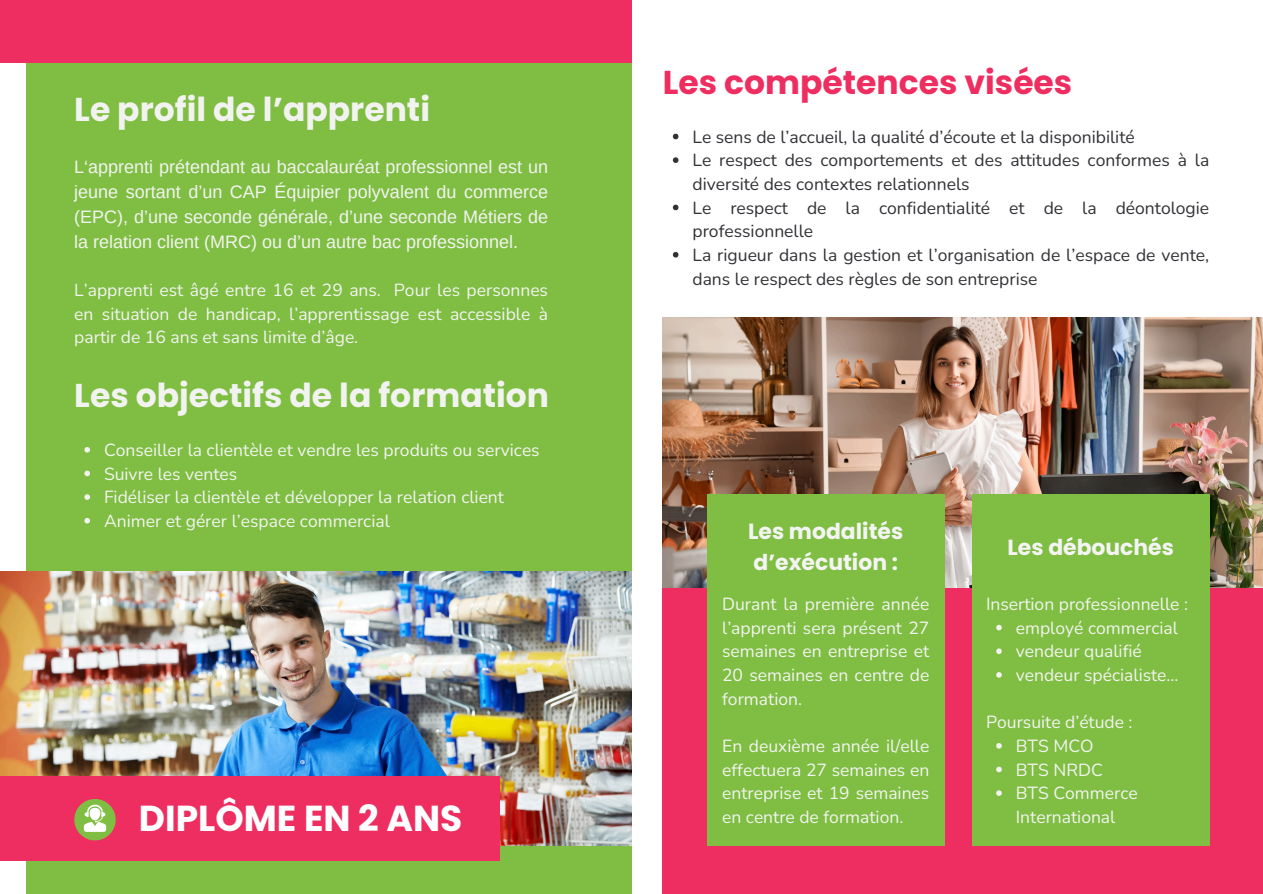
<style>
.page{position:relative;width:1263px;height:894px;background:#fff}
.page>*{position:absolute;margin:0;border:0;box-sizing:border-box;transform-origin:0 0}
.t1{font:700 36px "Poppins";color:#fff}
.t2{font:700 33px "Poppins";color:#f2f3f0}
.t3{font:700 33px "Poppins";color:#ee2e60}
.t4{font:700 21.9px/30.6px "Poppins";color:#f4f4f4}
.t5{font:18px/24.8px "Arimo";color:#f2f3f0;text-align:justify}
.t6{font:17.55px/23.7px "Nunito";color:#f2f3f0;text-align:justify}
.t7{font:17.55px/23.7px "Nunito";color:#323136}
</style>
<div class="page">
<div style="left:26px;top:0;width:605px;height:893px;background:#7fbe42"></div>
<img style="left:0;top:571px;width:631px;height:274px">
<div style="left:0;top:776px;width:500px;height:85px;background:#ee2e60"></div>
<div style="left:74px;top:798px;width:42px;height:42px;background:#7fbe42;border-radius:50%"></div>
<img style="left:663px;top:317px;width:600px;height:271px">
<div style="left:0;top:0;width:631px;height:63px;background:#ee2e60"></div>
<div style="left:663px;top:588px;width:600px;height:305px;background:#ee2e60"></div>
<div style="left:707px;top:494px;width:237px;height:351px;background:#7fbe42"></div>
<div style="left:972px;top:494px;width:237px;height:351px;background:#7fbe42"></div>
<svg style="left:84px;top:804px;width:22px;height:27px"></svg>
<svg style="left:673px;top:134px;width:5px;height:5px"></svg>
<svg style="left:673px;top:157px;width:5px;height:6px"></svg>
<svg style="left:673px;top:204px;width:5px;height:6px"></svg>
<svg style="left:673px;top:252px;width:5px;height:5px"></svg>
<svg style="left:996px;top:624px;width:6px;height:6px"></svg>
<svg style="left:996px;top:648px;width:6px;height:6px"></svg>
<svg style="left:996px;top:672px;width:6px;height:5px"></svg>
<svg style="left:996px;top:743px;width:6px;height:5px"></svg>
<svg style="left:996px;top:766px;width:6px;height:6px"></svg>
<svg style="left:996px;top:790px;width:6px;height:5px"></svg>
<svg style="left:84px;top:447px;width:6px;height:5px"></svg>
<svg style="left:84px;top:470px;width:6px;height:6px"></svg>
<svg style="left:84px;top:494px;width:6px;height:5px"></svg>
<svg style="left:84px;top:517px;width:6px;height:6px"></svg>
<h2 class="t2" style="left:74px;top:86px;width:357px">Le profil de l’apprenti</h2>
<p class="t5" style="left:74px;top:154px;width:475px">L‘apprenti prétendant au baccalauréat professionnel est un jeune sortant d’un CAP Équipier polyvalent du commerce (EPC), d’une seconde générale, d’une seconde Métiers de la relation client (MRC) ou d’un autre bac professionnel.</p>
<p class="t6" style="left:74px;top:278px;width:475px">L’apprenti est âgé entre 16 et 29 ans. Pour les personnes en situation de handicap, l’apprentissage est accessible à partir de 16 ans et sans limite d’âge.</p>
<p class="t2" style="left:74px;top:372px;width:476px">Les objectifs de la formation</p>
<p class="t6" style="left:104px;top:438px;width:437px">Conseiller la clientèle et vendre les produits ou services</p>
<p class="t6" style="left:104px;top:462px;width:135px">Suivre les ventes</p>
<p class="t6" style="left:104px;top:485px;width:401px">Fidéliser la clientèle et développer la relation client</p>
<p class="t6" style="left:104px;top:509px;width:287px">Animer et gérer l’espace commercial</p>
<p class="t1" style="left:139px;top:792px;width:325px">DIPLÔME EN 2 ANS</p>
<h1 class="t3" style="left:663px;top:59px;width:411px">Les compétences visées</h1>
<p class="t7" style="left:692px;top:125px;width:444px">Le sens de l’accueil, la qualité d’écoute et la disponibilité</p>
<p class="t7" style="left:692px;top:149px;width:518px">Le respect des comportements et des attitudes conformes à la diversité des contextes relationnels</p>
<p class="t7" style="left:692px;top:196px;width:518px">Le respect de la confidentialité et de la déontologie professionnelle</p>
<p class="t7" style="left:692px;top:243px;width:518px">La rigueur dans la gestion et l’organisation de l’espace de vente, dans le respect des règles de son entreprise</p>
<p class="t4" style="left:748px;top:516px;width:157px">Les modalités d’exécution :</p>
<p class="t6" style="left:722px;top:592px;width:209px">Durant la première année l’apprenti sera présent 27 semaines en entreprise et 20 semaines en centre de formation.</p>
<p class="t6" style="left:722px;top:734px;width:209px">En deuxième année il/elle effectuera 27 semaines en entreprise et 19 semaines en centre de formation.</p>
<h3 class="t4" style="left:1007px;top:531px;width:168px">Les débouchés</h3>
<h2 class="t6" style="left:986px;top:592px;width:204px">Insertion professionnelle :</h2>
<p class="t6" style="left:1016px;top:616px;width:164px">employé commercial</p>
<p class="t6" style="left:1016px;top:639px;width:128px">vendeur qualifié</p>
<p class="t6" style="left:1016px;top:663px;width:164px">vendeur spécialiste...</p>
<p class="t6" style="left:986px;top:710px;width:148px">Poursuite d’étude :</p>
<p class="t6" style="left:1016px;top:734px;width:79px">BTS MCO</p>
<h3 class="t6" style="left:1016px;top:757px;width:89px">BTS NRDC</h3>
<p class="t6" style="left:1016px;top:781px;width:124px">BTS Commerce<br>International</p>
</div>
